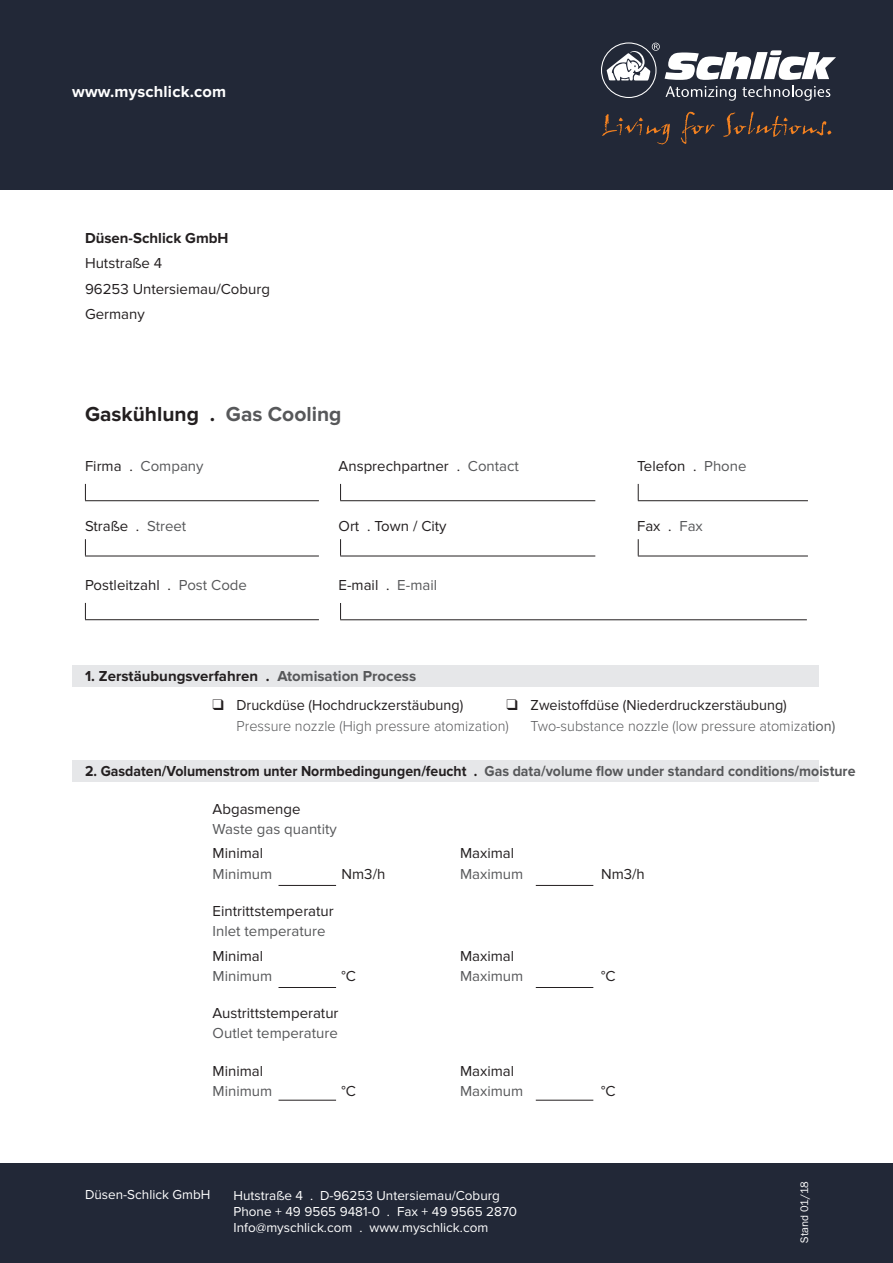
<style>
.page{position:relative;width:893px;height:1263px;background:#fff}
.page>*{position:absolute;margin:0;border:0;box-sizing:border-box;transform-origin:0 0}
.t1{font:700 21px "Proxima Nova";color:#231f20}
.t2{font:700 16.5px "Proxima Nova";letter-spacing:.01em;color:#fff}
.t3{font:15px/25.5px "Proxima Nova";color:#231f20}
.t4{font:300 15px/21px "Proxima Nova";color:#57585a;scale:.96 1}
.t5{font:15px "Proxima Nova";color:#57585a}
.t6{font:700 15px "Proxima Nova";color:#231f20;scale:.94 1}
.t7{font:700 15px "Proxima Nova";color:#231f20}
.t8{font:15px "Proxima Nova";color:#231f20;scale:.96 1}
.t9{font:13.5px/15.9px "Proxima Nova";color:#fff}
.t10{font:11.25px "Franklin Gothic Itc T";color:#fff}
.s1{color:#57585a}
.s2{color:#231f20}
.s3{font-weight:400;color:#231f20}
.s4{font-weight:400}
</style>
<div class="page">
<div style="left:72px;top:665px;width:747px;height:22px;background:#e6e7e9"></div>
<hr style="left:85px;top:500px;width:234px;height:1px;background:#231f20">
<svg style="left:85px;top:484px;width:1px;height:16px"></svg>
<hr style="left:340px;top:500px;width:255px;height:1px;background:#231f20">
<svg style="left:340px;top:484px;width:1px;height:16px"></svg>
<hr style="left:85px;top:556px;width:234px;height:1px;background:#231f20">
<svg style="left:85px;top:539px;width:1px;height:17px"></svg>
<hr style="left:340px;top:556px;width:255px;height:1px;background:#231f20">
<svg style="left:340px;top:539px;width:1px;height:17px"></svg>
<hr style="left:638px;top:500px;width:170px;height:1px;background:#231f20">
<svg style="left:638px;top:484px;width:1px;height:16px"></svg>
<hr style="left:638px;top:556px;width:170px;height:1px;background:#231f20">
<svg style="left:638px;top:539px;width:1px;height:17px"></svg>
<hr style="left:340px;top:619px;width:467px;height:1px;background:#231f20">
<svg style="left:340px;top:603px;width:1px;height:16px"></svg>
<hr style="left:85px;top:619px;width:234px;height:1px;background:#231f20">
<svg style="left:85px;top:603px;width:1px;height:16px"></svg>
<div style="left:72px;top:760px;width:747px;height:21px;background:#e6e7e9"></div>
<hr style="left:279px;top:885px;width:57px;height:1px;background:#231f20">
<hr style="left:279px;top:987px;width:57px;height:1px;background:#231f20">
<hr style="left:279px;top:1100px;width:57px;height:1px;background:#231f20">
<hr style="left:536px;top:885px;width:57px;height:1px;background:#231f20">
<hr style="left:536px;top:987px;width:57px;height:1px;background:#231f20">
<hr style="left:536px;top:1100px;width:57px;height:1px;background:#231f20">
<div style="left:0;top:0;width:893px;height:189px;background:#222837"></div>
<svg style="left:606px;top:43px;width:230px;height:58px"></svg>
<svg style="left:602px;top:114px;width:68px;height:30px"></svg>
<svg style="left:681px;top:112px;width:34px;height:32px"></svg>
<svg style="left:723px;top:112px;width:108px;height:25px"></svg>
<div style="left:0;top:1163px;width:893px;height:100px;background:#222837"></div>
<p class="t2" style="left:72px;top:82px;width:155px">www.myschlick.com</p>
<p class="t7" style="left:85px;top:229px;width:145px">Düsen-Schlick GmbH</p>
<p class="t3" style="left:85px;top:251px;width:186px">Hutstraße 4<br>96253 Untersiemau/Coburg<br>Germany</p>
<h1 class="t1" style="left:85px;top:401px;width:258px">Gaskühlung . <span class="s1">Gas Cooling</span></h1>
<p class="t5" style="left:85px;top:457px;width:120px"><span class="s2">Firma .</span> Company</p>
<p class="t3" style="left:339px;top:454px;width:182px">Ansprechpartner . <span class="s1">Contact</span></p>
<p class="t3" style="left:637px;top:454px;width:111px">Telefon . <span class="s1">Phone</span></p>
<p class="t3" style="left:85px;top:513px;width:103px">Straße . <span class="s1">Street</span></p>
<p class="t3" style="left:339px;top:513px;width:110px">Ort . Town / City</p>
<p class="t3" style="left:637px;top:513px;width:67px">Fax . <span class="s1">Fax</span></p>
<p class="t3" style="left:85px;top:573px;width:163px">Postleitzahl . <span class="s1">Post Code</span></p>
<p class="t3" style="left:339px;top:573px;width:100px">E-mail . <span class="s1">E-mail</span></p>
<p class="t7" style="left:85px;top:668px;width:333px">1. Zerstäubungsverfahren . <span class="s1">Atomisation Process</span></p>
<p class="t8" style="left:213px;top:696px;width:263px">❑ Druckdüse (Hochdruckzerstäubung)</p>
<p class="t4" style="left:237px;top:695px;width:575px;text-indent:270px"><span class="s2">❑</span> <span class="s3">Zweistoffdüse (Niederdruckzerstäubung)<br></span>Pressure nozzle (High pressure atomization)</p>
<p class="t4" style="left:531px;top:716px;width:319px">Two-substance nozzle (low pressure atomiza<span class="s4">tion)</span></p>
<p class="t6" style="left:85px;top:763px;width:821px">2. Gasdaten/Volumenstrom unter Normbedingungen/feucht . <span class="s1">Gas data/volume flow under standard conditions/moisture</span></p>
<p class="t3" style="left:213px;top:796px;width:89px">Abgasmenge</p>
<p class="t5" style="left:213px;top:820px;width:126px">Waste gas quantity</p>
<p class="t3" style="left:213px;top:841px;width:52px">Minimal</p>
<p class="t3" style="left:460px;top:841px;width:56px">Maximal</p>
<p class="t5" style="left:213px;top:865px;width:61px">Minimum</p>
<p class="t3" style="left:342px;top:861px;width:45px">Nm3/h</p>
<p class="t5" style="left:460px;top:865px;width:65px">Maximum</p>
<p class="t3" style="left:601px;top:861px;width:45px">Nm3/h</p>
<p class="t3" style="left:213px;top:898px;width:123px">Eintrittstemperatur</p>
<p class="t5" style="left:213px;top:922px;width:114px">Inlet temperature</p>
<p class="t3" style="left:213px;top:943px;width:52px">Minimal</p>
<p class="t3" style="left:460px;top:943px;width:56px">Maximal</p>
<p class="t5" style="left:213px;top:967px;width:61px">Minimum</p>
<p class="t3" style="left:342px;top:963px;width:16px">°C</p>
<p class="t5" style="left:460px;top:967px;width:65px">Maximum</p>
<p class="t3" style="left:601px;top:963px;width:16px">°C</p>
<p class="t3" style="left:213px;top:1001px;width:127px">Austrittstemperatur</p>
<p class="t5" style="left:213px;top:1025px;width:127px">Outlet temperature</p>
<p class="t3" style="left:213px;top:1058px;width:52px">Minimal</p>
<p class="t3" style="left:460px;top:1058px;width:56px">Maximal</p>
<p class="t5" style="left:213px;top:1082px;width:61px">Minimum</p>
<p class="t3" style="left:342px;top:1078px;width:16px">°C</p>
<p class="t5" style="left:460px;top:1082px;width:65px">Maximum</p>
<p class="t3" style="left:601px;top:1078px;width:16px">°C</p>
<p class="t9" style="left:85px;top:1187px;width:127px">Düsen-Schlick GmbH</p>
<p class="t9" style="left:234px;top:1188px;width:285px">Hutstraße 4 . D-96253 Untersiemau/Coburg<br>Phone + 49 9565 9481-0 . Fax + 49 9565 2870<br>Info@myschlick.com . www.myschlick.com</p>
<p class="t10" style="left:798px;top:1243px;width:63px;rotate:-90deg">Stand 01/18</p>
</div>
